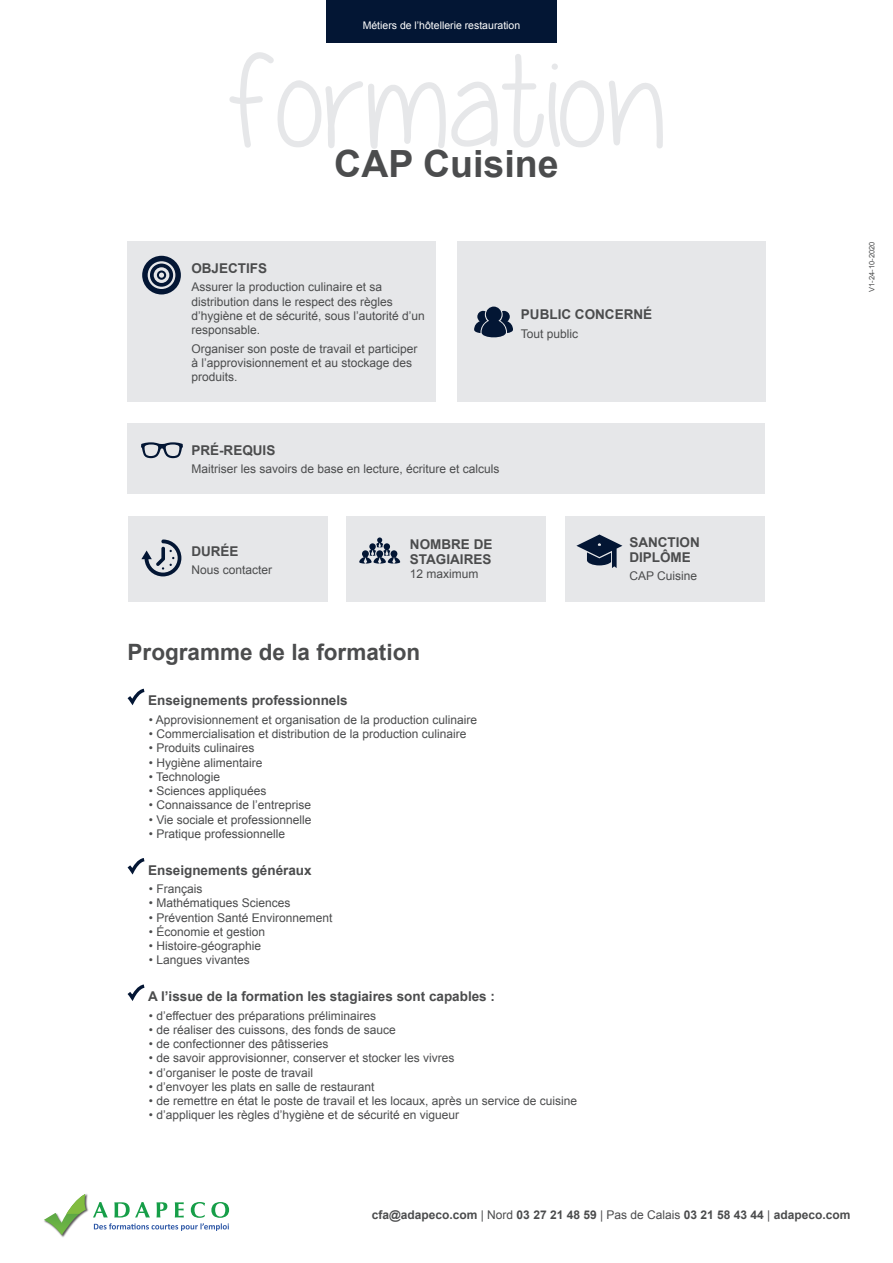
<style>
.page{position:relative;width:893px;height:1263px;background:#fff}
.page>*{position:absolute;margin:0;border:0;box-sizing:border-box;transform-origin:0 0}
.t1{font:129px "Yummy Cupcakes";color:#e6e7e9}
.t2{font:700 37.5px "Arial";color:#4b4c4d}
.t3{font:700 22.5px "Arial";color:#4b4c4d}
.t4{font:700 13.5px/15px "Arial";color:#4b4c4d}
.t5{font:12px/14.2px "Arial";color:#4b4c4d}
.t6{font:700 12px "Arial";color:#4b4c4d}
.t7{font:10.5px "Arial";color:#fff}
.t8{font:7.5px "Arial";color:#4b4c4d}
.s1{font-weight:400}
</style>
<div class="page">
<div style="left:326px;top:0;width:231px;height:43px;background:#031634"></div>
<svg style="left:93px;top:1202px;width:136px;height:29px"></svg>
<img style="left:60px;top:1194px;width:29px;height:43px">
<svg style="left:44px;top:1194px;width:42px;height:41px"></svg>
<div style="left:128px;top:242px;width:308px;height:160px;background:#e6e7e9"></div>
<div style="left:457px;top:242px;width:308px;height:160px;background:#e6e7e9"></div>
<svg style="left:142px;top:256px;width:39px;height:38px"></svg>
<svg style="left:474px;top:307px;width:39px;height:31px"></svg>
<div style="left:128px;top:424px;width:637px;height:70px;background:#e6e7e9"></div>
<svg style="left:141px;top:442px;width:42px;height:16px"></svg>
<svg style="left:127px;top:688px;width:18px;height:18px"></svg>
<svg style="left:127px;top:858px;width:18px;height:17px"></svg>
<svg style="left:127px;top:984px;width:18px;height:17px"></svg>
<div style="left:128px;top:516px;width:199px;height:85px;background:#e6e7e9"></div>
<div style="left:346px;top:516px;width:200px;height:85px;background:#e6e7e9"></div>
<div style="left:566px;top:516px;width:199px;height:85px;background:#e6e7e9"></div>
<svg style="left:141px;top:539px;width:40px;height:37px"></svg>
<svg style="left:359px;top:537px;width:41px;height:27px"></svg>
<svg style="left:576px;top:534px;width:46px;height:34px"></svg>
<p class="t7" style="left:363px;top:18px;width:159px">Métiers de l’hôtellerie restauration</p>
<h1 class="t1" style="left:227px;top:31px;width:440px">formation</h1>
<h2 class="t2" style="left:334px;top:139px;width:226px">CAP Cuisine</h2>
<p class="t4" style="left:191px;top:261px;width:77px">OBJECTIFS</p>
<p class="t5" style="left:191px;top:280px;width:235px">Assurer la production culinaire et sa distribution dans le respect des règles d’hygiène et de sécurité, sous l’autorité d’un responsable.</p>
<p class="t5" style="left:191px;top:341px;width:228px">Organiser son poste de travail et participer à l’approvisionnement et au stockage des produits.</p>
<p class="t4" style="left:521px;top:307px;width:133px">PUBLIC CONCERNÉ</p>
<p class="t5" style="left:521px;top:327px;width:59px">Tout public</p>
<p class="t4" style="left:191px;top:443px;width:86px">PRÉ-REQUIS</p>
<p class="t5" style="left:191px;top:462px;width:310px">Maitriser les savoirs de base en lecture, écriture et calculs</p>
<p class="t4" style="left:191px;top:544px;width:49px">DURÉE</p>
<p class="t5" style="left:191px;top:563px;width:82px">Nous contacter</p>
<p class="t4" style="left:410px;top:537px;width:84px">NOMBRE DE<br>STAGIAIRES</p>
<p class="t5" style="left:410px;top:567px;width:70px">12 maximum</p>
<p class="t4" style="left:629px;top:535px;width:72px">SANCTION<br>DIPLÔME</p>
<p class="t5" style="left:629px;top:569px;width:69px">CAP Cuisine</p>
<h3 class="t3" style="left:128px;top:637px;width:294px">Programme de la formation</h3>
<p class="t4" style="left:148px;top:694px;width:201px">Enseignements professionnels</p>
<p class="t5" style="left:149px;top:713px;width:330px">• Approvisionnement et organisation de la production culinaire</p>
<p class="t5" style="left:149px;top:727px;width:319px">• Commercialisation et distribution de la production culinaire</p>
<p class="t5" style="left:149px;top:741px;width:107px">• Produits culinaires</p>
<p class="t5" style="left:149px;top:755px;width:115px">• Hygiène alimentaire</p>
<p class="t5" style="left:149px;top:770px;width:73px">• Technologie</p>
<p class="t5" style="left:149px;top:784px;width:119px">• Sciences appliquées</p>
<p class="t5" style="left:149px;top:798px;width:164px">• Connaissance de l’entreprise</p>
<p class="t5" style="left:149px;top:812px;width:164px">• Vie sociale et professionnelle</p>
<p class="t5" style="left:149px;top:827px;width:138px">• Pratique professionnelle</p>
<p class="t4" style="left:148px;top:863px;width:165px">Enseignements généraux</p>
<p class="t5" style="left:149px;top:882px;width:55px">• Français</p>
<p class="t5" style="left:149px;top:896px;width:143px">• Mathématiques Sciences</p>
<p class="t5" style="left:149px;top:910px;width:185px">• Prévention Santé Environnement</p>
<p class="t5" style="left:149px;top:925px;width:118px">• Économie et gestion</p>
<p class="t5" style="left:149px;top:939px;width:114px">• Histoire-géographie</p>
<p class="t5" style="left:149px;top:953px;width:102px">• Langues vivantes</p>
<p class="t4" style="left:148px;top:989px;width:348px">A l’issue de la formation les stagiaires sont capables :</p>
<p class="t5" style="left:149px;top:1008px;width:229px">• d’effectuer des préparations préliminaires</p>
<p class="t5" style="left:149px;top:1023px;width:248px">• de réaliser des cuissons, des fonds de sauce</p>
<p class="t5" style="left:149px;top:1037px;width:181px">• de confectionner des pâtisseries</p>
<p class="t5" style="left:149px;top:1051px;width:307px">• de savoir approvisionner, conserver et stocker les vivres</p>
<p class="t5" style="left:149px;top:1065px;width:166px">• d’organiser le poste de travail</p>
<p class="t5" style="left:149px;top:1080px;width:227px">• d’envoyer les plats en salle de restaurant</p>
<p class="t5" style="left:149px;top:1094px;width:430px">• de remettre en état le poste de travail et les locaux, après un service de cuisine</p>
<p class="t5" style="left:149px;top:1108px;width:312px">• d’appliquer les règles d’hygiène et de sécurité en vigueur</p>
<p class="t8" style="left:867px;top:292px;width:52px;rotate:-90deg">V1-24-10-2020</p>
<p class="t6" style="left:372px;top:1207px;width:480px">cfa@adapeco.com <span class="s1">| Nord</span> 03 27 21 48 59 <span class="s1">| Pas de Calais</span> 03 21 58 43 44 <span class="s1">|</span> adapeco.com</p>
</div>
